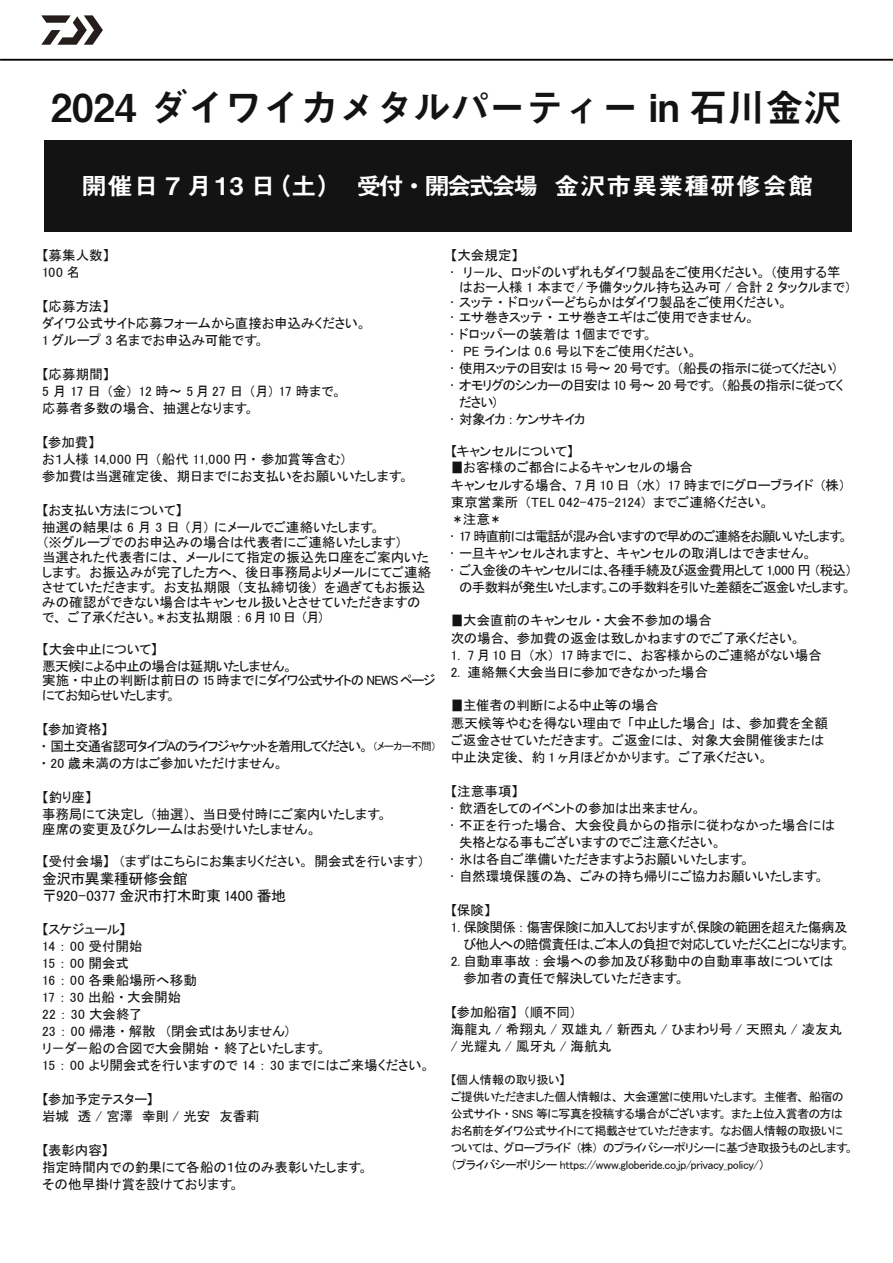
<style>
.page{position:relative;width:893px;height:1263px;background:#fff}
.page>*{position:absolute;margin:0;border:0;box-sizing:border-box;transform-origin:0 0}
.t1{font:38.4px "Midashi Go Pro MB31";letter-spacing:-.02em;color:#131313}
.t2{font:24.15px "Midashi Go Pro MB31";letter-spacing:.02em;color:#fff;scale:1.05 1}
.t3{font:14.85px/17px "MS P Gothic";letter-spacing:-.02em;color:#131313}
.t4{font:13.5px/17px "MS P Gothic";letter-spacing:-.01em;color:#131313}
.t5{font:13.5px/14.9px "MS P Gothic";letter-spacing:-.055em;color:#131313}
.t6{font:13.5px/17px "MS P Gothic";letter-spacing:-.06em;color:#131313}
.t7{font:13.5px "MS P Gothic";letter-spacing:-.08em;color:#131313}
.t8{font:13.5px/17px "MS P Gothic";letter-spacing:-.05em;color:#131313}
.t9{font:13.5px "MS P Gothic";letter-spacing:-.065em;color:#131313}
.t10{font:12px/17px "MS P Gothic";letter-spacing:-.045em;color:#131313}
.s1{font-size:10.65px}
.s2{font-size:16.2px}
</style>
<div class="page">
<hr style="left:0;top:59px;width:893px;height:2px;background:#0a0000">
<svg style="left:41px;top:15px;width:62px;height:30px"></svg>
<div style="left:44px;top:141px;width:807px;height:91px;background:#131313"></div>
<h1 class="t1" style="left:51px;top:77px;width:793px">2024 ダイワイカメタルパーティー in 石川金沢</h1>
<h2 class="t2" style="left:81px;top:166px;width:699px">開催日 7 月13 日（土）受付・開会式会場 金沢市異業種研修会館</h2>
<p class="t4" style="left:42px;top:247px;width:69px">【募集人数】<br>100 名</p>
<p class="t4" style="left:42px;top:298px;width:326px">【応募方法】<br>ダイワ公式サイト応募フォームから直接お申込みください。<br>1 グループ 3 名までお申込み可能です。</p>
<p class="t4" style="left:42px;top:366px;width:301px">【応募期間】<br>5 月 17 日（金） 12 時～ 5 月 27 日（月） 17 時まで。応募者多数の場合、抽選となります。</p>
<p class="t4" style="left:42px;top:434px;width:368px">【参加費】<br>お１人様 14,000 円（船代 11,000 円・ 参加賞等含む）<br>参加費は当選確定後、期日までにお支払いをお願いいたします。</p>
<p class="t4" style="left:42px;top:502px;width:340px">【お支払い方法について】<br>抽選の結果は 6 月 3 日 （月） にメールでご連絡いたします。</p>
<p class="t4" style="left:42px;top:535px;width:391px;line-height:14.9px">（※グループでのお申込みの場合は代表者にご連絡いたします）<br>当選された代表者には、メールにて指定の振込先口座をご案内いたします。お振込みが完了した方へ、後日事務局よりメールにてご連絡させていただきます。お支払期限（支払締切後）を過ぎてもお振込みの確認ができない場合はキャンセル扱いとさせていただきますので、ご了承ください。＊お支払期限： 6月10 日（月）</p>
<p class="t8" style="left:42px;top:640px;width:252px">【大会中止について】<br>悪天候による中止の場合は延期いたしません。</p>
<p class="t5" style="left:42px;top:673px;width:395px">実施・中止の判断は前日の 15 時までにダイワ公式サイトの NEWS ページにてお知らせいたします。</p>
<p class="t4" style="left:42px;top:721px;width:67px">【参加資格】</p>
<p class="t7" style="left:42px;top:740px;width:396px">▪ 国土交通省認可タイプＡのライフジャケットを着用してください。<span class="s1">（メーカー不問）</span></p>
<p class="t4" style="left:42px;top:755px;width:243px">▪ 20 歳未満の方はご参加いただけません。</p>
<p class="t4" style="left:42px;top:789px;width:347px">【釣り座】<br>事務局にて決定し（抽選）、 当日受付時にご案内いたします。</p>
<p class="t4" style="left:42px;top:821px;width:276px">座席の変更及びクレームはお受けいたしません。</p>
<p class="t4" style="left:42px;top:853px;width:384px">【受付会場】　（まずはこちらにお集まりください。開会式を行います）</p>
<p class="t3" style="left:42px;top:870px;width:246px">金沢市異業種研修会館<br>〒920-0377 金沢市打木町東 1400 番地</p>
<p class="t4" style="left:42px;top:921px;width:389px">【スケジュール】<br>14 ： 00 受付開始<br>15 ： 00 開会式<br>16 ： 00 各乗船場所へ移動<br>17 ： 30 出船・大会開始<br>22 ： 30 大会終了<br>23 ： 00 帰港・解散　（閉会式はありません）<br>リ－ダ－船の合図で大会開始 ・ 終了といたします。<br>15 ： 00 より開会式を行いますので 14 ： 30 までにはご来場ください。</p>
<p class="t4" style="left:42px;top:1091px;width:219px">【参加予定テスター】<br>岩城　透 / 宮澤　幸則 / 光安　友香莉</p>
<p class="t4" style="left:42px;top:1142px;width:328px">【表彰内容】<br>指定時間内での釣果にて各船の１位のみ表彰いたします。その他早掛け賞を設けております。</p>
<p class="t4" style="left:451px;top:247px;width:69px">【大会規定】</p>
<p class="t4" style="left:459px;top:265px;width:394px;line-height:14.9px;text-indent:-9px">• リ－ル、ロッドのいずれもダイワ製品をご使用ください。（使用する竿はお一人様 1 本まで/予備タックル持ち込み可 / 合計 2 タックルまで）</p>
<p class="t4" style="left:451px;top:294px;width:339px">• スッテ ・ ドロッパーどちらかはダイワ製品をご使用ください。</p>
<p class="t4" style="left:451px;top:308px;width:306px">• エサ巻きスッテ ・ エサ巻きエギはご使用できません。</p>
<p class="t4" style="left:451px;top:325px;width:203px">• ドロッパーの装着は １個までです。</p>
<p class="t4" style="left:451px;top:342px;width:248px">• PE ラインは 0.6 号以下をご使用ください。</p>
<p class="t5" style="left:451px;top:361px;width:389px">• 使用スッテの目安は 15 号～ 20 号です。（船長の指示に従ってください）</p>
<p class="t6" style="left:459px;top:377px;width:386px;text-indent:-9px">• オモリグのシンカーの目安は 10 号～ 20 号です。（船長の指示に従ってください）</p>
<p class="t9" style="left:451px;top:412px;width:136px">• 対象イカ：ケンサキイカ</p>
<p class="t4" style="left:451px;top:442px;width:124px">【キャンセルについて】</p>
<p class="t4" style="left:451px;top:458px;width:396px;line-height:17.4px"><span class="s2">■</span>お客様のご都合によるキャンセルの場合<br>キャンセルする場合、 7 月 10 日（水） 17 時までにグローブライド（株）東京営業所（TEL 042-475-2124）までご連絡ください。<br>＊注意＊</p>
<p class="t7" style="left:451px;top:529px;width:399px">• 17 時直前には電話が混み合いますので早めのご連絡をお願いいたします。</p>
<p class="t4" style="left:451px;top:544px;width:363px">• 一旦キャンセルされますと、キャンセルの取消しはできません。</p>
<p class="t6" style="left:451px;top:561px;width:403px;text-align:center">• ご入金後のキャンセルには、各種手続及び返金費用として 1,000 円（税込）の手数料が発生いたします。この手数料を引いた差額をご返金いたします。</p>
<p class="t4" style="left:451px;top:611px;width:351px;line-height:18px"><span class="s2">■</span>大会直前のキャンセル・大会不参加の場合<br>次の場合、参加費の返金は致しかねますのでご了承ください。</p>
<p class="t4" style="left:451px;top:646px;width:373px">1. 7 月 10 日（水） 17 時までに、お客様からのご連絡がない場合</p>
<p class="t4" style="left:451px;top:663px;width:259px">2. 連絡無く大会当日に参加できなかった場合</p>
<p class="t4" style="left:451px;top:696px;width:379px;line-height:17.4px"><span class="s2">■</span>主催者の判断による中止等の場合<br>悪天候等やむを得ない理由で「中止した場合」は、参加費を全額ご返金させていただきます。ご返金には、対象大会開催後または中止決定後、約 1 ヶ月ほどかかります。ご了承ください。</p>
<p class="t4" style="left:451px;top:783px;width:69px">【注意事項】</p>
<p class="t4" style="left:451px;top:800px;width:252px">• 飲酒をしてのイベントの参加は出来ません。</p>
<p class="t4" style="left:459px;top:817px;width:386px;text-indent:-9px">• 不正を行った場合、大会役員からの指示に従わなかった場合には　失格となる事もございますのでご注意ください。</p>
<p class="t4" style="left:451px;top:851px;width:301px">• 氷は各自ご準備いただきますようお願いいたします。</p>
<p class="t4" style="left:451px;top:868px;width:375px">• 自然環境保護の為、ごみの持ち帰りにご協力お願いいたします。</p>
<p class="t4" style="left:451px;top:902px;width:42px">【保険】</p>
<p class="t5" style="left:451px;top:919px;width:401px;line-height:17px;text-align:right">1. 保険関係：傷害保険に加入しておりますが､保険の範囲を超えた傷病及び他人への賠償責任は､ご本人の負担で対応していただくことになります。</p>
<p class="t4" style="left:463px;top:953px;width:380px;text-indent:-13px">2. 自動車事故：会場への参加及び移動中の自動車事故については　参加者の責任で解決していただきます。</p>
<p class="t4" style="left:451px;top:1004px;width:393px">【参加船宿】（順不同）<br>海龍丸 / 希翔丸 / 双雄丸 / 新西丸 / ひまわり号 / 天照丸 / 凌友丸/ 光耀丸 / 鳳牙丸 / 海航丸</p>
<p class="t10" style="left:451px;top:1071px;width:404px">【個人情報の取り扱い】<br>ご提供いただきました個人情報は、大会運営に使用いたします。主催者、船宿の公式サイト・ SNS 等に写真を投稿する場合がございます。また上位入賞者の方はお名前をダイワ公式サイトにて掲載させていただきます。なお個人情報の取扱いについては、グローブライド（株）のプライバシーポリシーに基づき取扱うものとします。（プライバシーポリシー https://www.globeride.co.jp/privacy_policy/）</p>
</div>
